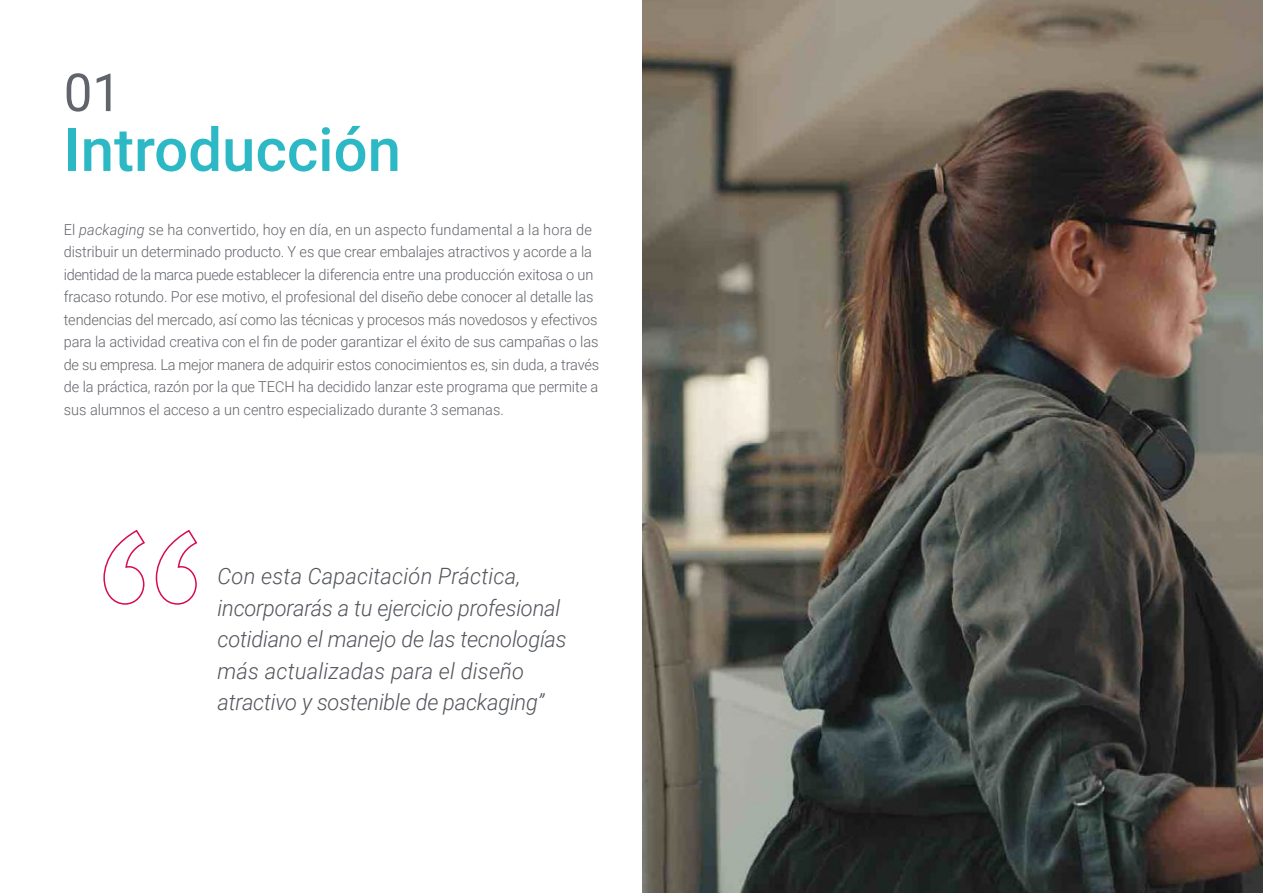
<style>
.page{position:relative;width:1263px;height:893px;background:#fff}
.page>*{position:absolute;margin:0;border:0;box-sizing:border-box;transform-origin:0 0}
.t1{font:500 60px "Roboto";color:#2db8c5}
.t2{font:52.5px "Roboto";color:#61646a}
.t3{font:italic 300 22.5px/31.5px "Roboto";letter-spacing:-.01em;color:#52555b}
.t4{font:300 15px/22.5px "Roboto";letter-spacing:-.005em;color:#61646a}
.s1{font-style:italic}
</style>
<div class="page">
<svg style="left:103px;top:529px;width:95px;height:76px"></svg>
<img style="left:642px;top:0;width:621px;height:893px">
<h2 class="t2" style="left:64px;top:56px;width:59px">01</h2>
<h1 class="t1" style="left:64px;top:108px;width:339px">Introducción</h1>
<p class="t4" style="left:64px;top:217px;width:537px">El <span class="s1">packaging</span> se ha convertido, hoy en día, en un aspecto fundamental a la hora de distribuir un determinado producto. Y es que crear embalajes atractivos y acorde a la identidad de la marca puede establecer la diferencia entre una producción exitosa o un fracaso rotundo. Por ese motivo, el profesional del diseño debe conocer al detalle las tendencias del mercado, así como las técnicas y procesos más novedosos y efectivos para la actividad creativa con el fin de poder garantizar el éxito de sus campañas o las de su empresa. La mejor manera de adquirir estos conocimientos es, sin duda, a través de la práctica, razón por la que TECH ha decidido lanzar este programa que permite a sus alumnos el acceso a un centro especializado durante 3 semanas.</p>
<h3 class="t3" style="left:218px;top:560px;width:351px">Con esta Capacitación Práctica, incorporarás a tu ejercicio profesional cotidiano el manejo de las tecnologías más actualizadas para el diseño atractivo y sostenible de packaging”</h3>
</div>
